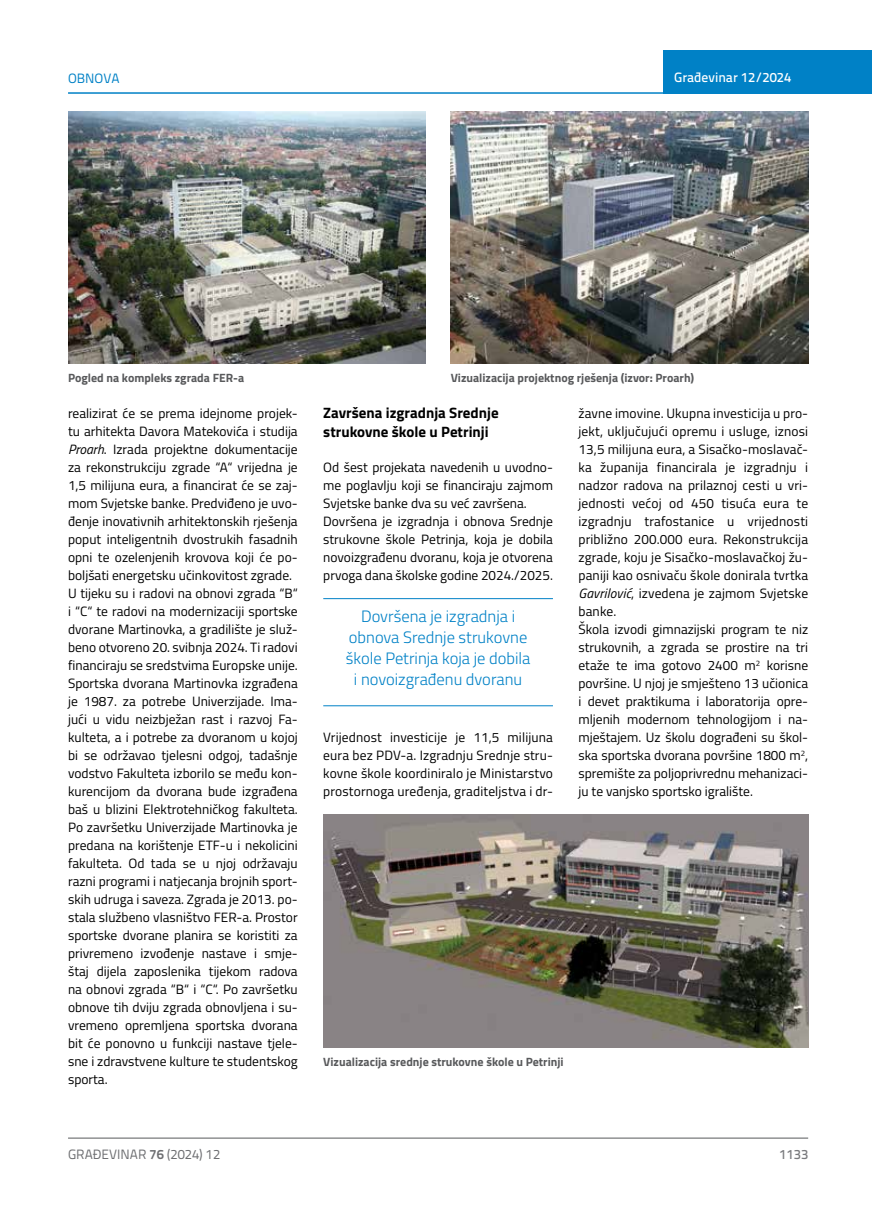
<style>
.page{position:relative;width:872px;height:1212px;background:#fff}
.page>*{position:absolute;margin:0;border:0;box-sizing:border-box;transform-origin:0 0}
.t1{font:300 16.5px/21px "Titillium";color:#0081c6;text-align:center}
.t2{font:700 15px/19.5px "Titillium";color:#000}
.t3{font:13.5px/18px "Titillium";color:#000}
.t4{font:13.5px "Titillium Text 22 L";color:#6d6e71}
.t5{font:500 13.5px "Titillium Text 22 L";color:#fff}
.t6{font:13.5px "Titillium Text 22 L";color:#0081c6}
.t7{font:500 13.5px "Titillium Text 22 L";color:#797a7d}
.t8{font:700 12px "Titillium";color:#58595b}
.s1{font-style:italic}
.s2{font-weight:700}
</style>
<div class="page">
<div style="left:663px;top:50px;width:209px;height:44px;background:#0081c6"></div>
<hr style="left:68px;top:92px;width:804px;height:2px;background:#0081c6">
<hr style="left:68px;top:1138px;width:740px;height:1px;background:#58595b">
<hr style="left:323px;top:598px;width:230px;height:1px;background:#0081c6">
<hr style="left:323px;top:705px;width:230px;height:1px;background:#0081c6">
<img style="left:68px;top:112px;width:357px;height:252px">
<img style="left:451px;top:112px;width:357px;height:252px">
<img style="left:323px;top:814px;width:485px;height:233px">
<p class="t6" style="left:68px;top:68px;width:53px">OBNOVA</p>
<p class="t5" style="left:674px;top:67px;width:118px">Građevinar 12/2024</p>
<p class="t8" style="left:68px;top:368px;width:178px">Pogled na kompleks zgrada FER-a</p>
<p class="t8" style="left:451px;top:368px;width:245px">Vizualizacija projektnog rješenja (izvor: Proarh)</p>
<p class="t2" style="left:323px;top:402px;width:177px">Završena izgradnja Srednje strukovne škole u Petrinji</p>
<p class="t3" style="left:323px;top:457px;width:231px">Od šest projekata navedenih u uvodno&shy;me poglavlju koji se financiraju zajmom Svjetske banke dva su već završena.<br>Dovršena je izgradnja i obnova Srednje strukovne škole Petrinja, koja je dobila novoizgrađenu dvoranu, koja je otvorena prvoga dana školske godine 2024./2025.</p>
<p class="t1" style="left:346px;top:605px;width:186px">Dovršena je izgradnja i obnova Srednje strukovne škole Petrinja koja je dobila i novoizgrađenu dvoranu</p>
<p class="t3" style="left:68px;top:403px;width:231px">realizirat će se prema idejnome projek&shy;tu arhitekta Davora Matekovića i studija <span class="s1">Proarh</span>. Izrada projektne dokumentacije za rekonstrukciju zgrade “A“ vrijedna je 1,5 milijuna eura, a financirat će se zaj&shy;mom Svjetske banke. Predviđeno je uvo&shy;đenje inovativnih arhitektonskih rješenja poput inteligentnih dvostrukih fasadnih opni te ozelenjenih krovova koji će po&shy;boljšati energetsku učinkovitost zgrade.<br>U tijeku su i radovi na obnovi zgrada “B“ i “C“ te radovi na modernizaciji sportske dvorane Martinovka, a gradilište je služ&shy;beno otvoreno 20. svibnja 2024. Ti radovi financiraju se sredstvima Europske unije.<br>Sportska dvorana Martinovka izgrađena je 1987. za potrebe Univerzijade. Ima&shy;jući u vidu neizbježan rast i razvoj Fa&shy;kulteta, a i potrebe za dvoranom u kojoj bi se održavao tjelesni odgoj, tadašnje vodstvo Fakulteta izborilo se među kon&shy;kurencijom da dvorana bude izgrađena baš u blizini Elektrotehničkog fakulteta.<br>Po završetku Univerzijade Martinovka je predana na korištenje ETF-u i nekolicini fakulteta. Od tada se u njoj održavaju razni programi i natjecanja brojnih sport&shy;skih udruga i saveza. Zgrada je 2013. po&shy;stala službeno vlasništvo FER-a. Prostor sportske dvorane planira se koristiti za privremeno izvođenje nastave i smje&shy;štaj dijela zaposlenika tijekom radova na obnovi zgrada “B“ i “C“. Po završetku obnove tih dviju zgrada obnovljena i su&shy;vremeno opremljena sportska dvorana bit će ponovno u funkciji nastave tjele&shy;sne i zdravstvene kulture te studentskog sporta.</p>
<p class="t3" style="left:578px;top:403px;width:231px">žavne imovine. Ukupna investicija u pro&shy;jekt, uključujući opremu i usluge, iznosi 13,5 milijuna eura, a Sisačko-moslavač&shy;ka županija financirala je izgradnju i nadzor radova na prilaznoj cesti u vri&shy;jednosti većoj od 450 tisuća eura te izgradnju trafostanice u vrijednosti približno 200.000 eura. Rekonstrukcija zgrade, koju je Sisačko-moslavačkoj žu&shy;paniji kao osnivaču škole donirala tvrtka <span class="s1">Gavrilović</span>, izvedena je zajmom Svjetske banke.<br>Škola izvodi gimnazijski program te niz strukovnih, a zgrada se prostire na tri etaže te ima gotovo 2400 m<sup>2</sup> korisne površine. U njoj je smješteno 13 učionica i devet praktikuma i laboratorija opre&shy;mljenih modernom tehnologijom i na&shy;mještajem. Uz školu dograđeni su škol&shy;ska sportska dvorana površine 1800 m<sup>2</sup>, spremište za poljoprivrednu mehanizaci&shy;ju te vanjsko sportsko igralište.</p>
<p class="t3" style="left:323px;top:728px;width:231px;text-align:justify">Vrijednost investicije je 11,5 milijuna eura bez PDV-a. Izgradnju Srednje stru&shy;kovne škole koordiniralo je Ministarstvo prostornoga uređenja, graditeljstva i dr-</p>
<p class="t8" style="left:323px;top:1053px;width:242px">Vizualizacija srednje strukovne škole u Petrinji</p>
<p class="t4" style="left:68px;top:1144px;width:154px">GRAĐEVINAR <span class="s2">76</span> (2024) 12</p>
<p class="t7" style="left:779px;top:1144px;width:30px">1133</p>
</div>
